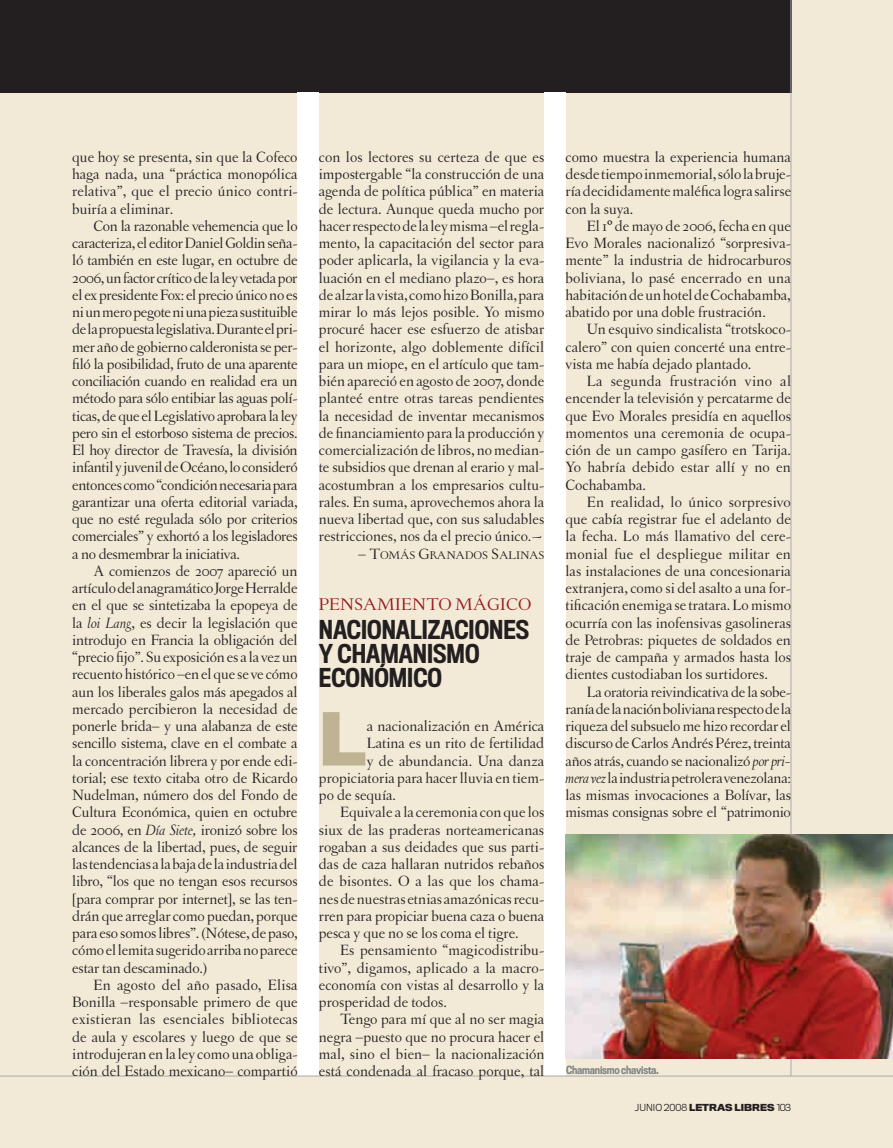
<style>
.page{position:relative;width:893px;height:1148px;background:#f2ead7}
.page>*{position:absolute;margin:0;border:0;box-sizing:border-box;transform-origin:0 0}
.t1{font:700 67.65px "Titling Gothic FB Normal";color:#beb493}
.t2{font:500 24px/24px "Titling Gothic FB Cond";color:#231f20}
.t3{font:18px "Letras Oldstyle Expert";color:#981a1e}
.t4{font:15.75px/17.2px "Letras Oldstyle";color:#231f20;text-align:justify}
.t5{font:11.85px "Letras Oldstyle Expert";color:#231f20}
.t6{font:500 10.5px "Titling Gothic FB Cond";color:#808285}
.t7{font:300 9px "Titling Gothic FB Normal";color:#231f20}
.s1{font-style:italic}
.s2{font-size:15.75px}
.s3{font-family:"Times"}
.s4{font-weight:700}
</style>
<div class="page">
<div style="left:0;top:0;width:791px;height:93px;background:#231f20"></div>
<hr style="left:791px;top:0;width:1px;height:1076px;background:#a8a9ad">
<div style="left:298px;top:93px;width:21px;height:983px;background:#fff"></div>
<div style="left:544px;top:93px;width:21px;height:983px;background:#fff"></div>
<hr style="left:0;top:1076px;width:893px;height:1px;background:#a8a9ad">
<img style="left:565px;top:835px;width:328px;height:224px">
<p class="t4" style="left:72px;top:148px;width:227px">que hoy se presenta, sin que la Cofeco haga nada, una “práctica monopólica relativa”, que el precio único contri&shy;buiría a eliminar.</p>
<p class="t4" style="left:72px;top:217px;width:227px;text-indent:21px">Con la razonable vehemencia que lo caracteriza, el editor Daniel Goldin seña&shy;ló también en este lugar, en octubre de 2006, un factor crítico de la ley vetada por el ex presidente Fox: el precio único no es ni un mero pegote ni una pieza sustituible de la propuesta legislativa. Durante el pri&shy;mer año de gobierno calderonista se per&shy;filó la posibilidad, fruto de una aparente conciliación cuando en realidad era un método para sólo entibiar las aguas polí&shy;ticas, de que el Legislativo aprobara la ley pero sin el estorboso sistema de precios.<br>El hoy director de Travesía, la división infantil y juvenil de Océano, lo consideró entonces como “condición necesaria para garantizar una oferta editorial variada, que no esté regulada sólo por criterios comerciales” y exhortó a los legisladores a no desmembrar la iniciativa.</p>
<p class="t4" style="left:72px;top:562px;width:227px;text-indent:21px">A comienzos de 2007 apareció un artículo del anagramático Jorge Herralde en el que se sintetizaba la epopeya de la <span class="s1">loi Lang</span>, es decir la legislación que introdujo en Francia la obligación del “precio fijo”. Su exposición es a la vez un recuento histórico –en el que se ve cómo aun los liberales galos más apegados al mercado percibieron la necesidad de ponerle brida– y una alabanza de este sencillo sistema, clave en el combate a la concentración librera y por ende edi&shy;torial; ese texto citaba otro de Ricardo Nudelman, número dos del Fondo de Cultura Económica, quien en octubre de 2006, en <span class="s1">Día Siete,</span> ironizó sobre los alcances de la libertad, pues, de seguir las tendencias a la baja de la industria del libro, “los que no tengan esos recursos [para comprar por internet], se las ten&shy;drán que arreglar como puedan, porque para eso somos libres”. (Nótese, de paso, cómo el lemita sugerido arriba no parece estar tan descaminado.)</p>
<p class="t4" style="left:72px;top:976px;width:227px;text-indent:21px">En agosto del año pasado, Elisa Bonilla –responsable primero de que existieran las esenciales bibliotecas de aula y escolares y luego de que se introdujeran en la ley como una obliga&shy;ción del Estado mexicano– compartió</p>
<p class="t4" style="left:319px;top:148px;width:227px">con los lectores su certeza de que es impostergable “la construcción de una agenda de política pública” en materia de lectura. Aunque queda mucho por hacer respecto de la ley misma –el regla&shy;mento, la capacitación del sector para poder aplicarla, la vigilancia y la eva&shy;luación en el mediano plazo–, es hora de alzar la vista, como hizo Bonilla, para mirar lo más lejos posible. Yo mismo procuré hacer ese esfuerzo de atisbar el horizonte, algo doblemente difícil para un miope, en el artículo que tam&shy;bién apareció en agosto de 2007, donde planteé entre otras tareas pendientes la necesidad de inventar mecanismos de financiamiento para la producción y comercialización de libros, no median&shy;te subsidios que drenan al erario y mal&shy;acostumbran a los empresarios cultu&shy;rales. En suma, aprovechemos ahora la nueva libertad que, con sus saludables restricciones, nos da el precio único.~</p>
<p class="t5" style="left:358px;top:548px;width:187px"><span class="s2">– T</span>OMÁS <span class="s2">G</span>RANADOS <span class="s2">S</span>ALINAS</p>
<p class="t3" style="left:319px;top:594px;width:24px">PENSAMIENTO</p>
<p class="t3" style="left:455px;top:594px;width:56px">MÁGICO</p>
<h2 class="t2" style="left:319px;top:618px;width:212px">NACIONALIZACIONES<br>Y CHAMANISMO<br>ECONÓMICO</h2>
<h1 class="t1" style="left:319px;top:697px;width:49px">L</h1>
<p class="t4" style="left:367px;top:717px;width:179px">a nacionalización en América</p>
<p class="t4" style="left:367px;top:735px;width:179px">Latina es un rito de fertilidad</p>
<p class="t4" style="left:367px;top:752px;width:179px">y de abundancia. Una danza</p>
<p class="t4" style="left:319px;top:769px;width:227px">propiciatoria para hacer lluvia en tiem-</p>
<p class="t4" style="left:319px;top:786px;width:79px">po de sequía.</p>
<p class="t4" style="left:340px;top:804px;width:206px">Equivale a la ceremonia con que los</p>
<p class="t4" style="left:319px;top:821px;width:227px">siux de las praderas norteamericanas</p>
<p class="t4" style="left:319px;top:838px;width:227px">rogaban a sus deidades que sus parti-</p>
<p class="t4" style="left:319px;top:855px;width:227px">das de caza hallaran nutridos rebaños</p>
<p class="t4" style="left:319px;top:873px;width:227px">de bisontes. O a las que los chama-</p>
<p class="t4" style="left:319px;top:890px;width:227px">nes de nuestras etnias amazónicas recu-</p>
<p class="t4" style="left:319px;top:907px;width:227px">rren para propiciar buena caza o buena</p>
<p class="t4" style="left:319px;top:924px;width:201px">pesca y que no se los coma el tigre.</p>
<p class="t4" style="left:340px;top:942px;width:206px">Es pensamiento “magicodistribu-</p>
<p class="t4" style="left:319px;top:959px;width:227px">tivo”, digamos, aplicado a la macro-</p>
<p class="t4" style="left:319px;top:976px;width:227px">economía con vistas al desarrollo y la</p>
<p class="t4" style="left:319px;top:993px;width:130px">prosperidad de todos.</p>
<p class="t4" style="left:340px;top:1011px;width:206px">Tengo para mí que al no ser magia</p>
<p class="t4" style="left:319px;top:1028px;width:227px">negra –puesto que no procura hacer el</p>
<p class="t4" style="left:319px;top:1045px;width:227px">mal, sino el bien– la nacionalización</p>
<p class="t4" style="left:319px;top:1062px;width:227px">está condenada al fracaso porque, tal</p>
<p class="t4" style="left:565px;top:148px;width:227px">como muestra la experiencia humana desde tiempo inmemorial, sólo la bruje&shy;ría decididamente maléfica logra salirse con la suya.</p>
<p class="t4" style="left:565px;top:217px;width:227px;text-indent:21px">El 1<span class="s3">º</span> de mayo de 2006, fecha en que Evo Morales nacionalizó “sorpresiva&shy;mente” la industria de hidrocarburos boliviana, lo pasé encerrado en una habitación de un hotel de Cochabamba, abatido por una doble frustración.</p>
<p class="t4" style="left:565px;top:321px;width:227px;text-indent:21px">Un esquivo sindicalista “trotskoco&shy;calero” con quien concerté una entre&shy;vista me había dejado plantado.</p>
<p class="t4" style="left:565px;top:372px;width:227px;text-indent:21px">La segunda frustración vino al encender la televisión y percatarme de que Evo Morales presidía en aquellos momentos una ceremonia de ocupa&shy;ción de un campo gasífero en Tarija.<br>Yo habría debido estar allí y no en Cochabamba.</p>
<p class="t4" style="left:565px;top:493px;width:227px;text-indent:21px">En realidad, lo único sorpresivo que cabía registrar fue el adelanto de la fecha. Lo más llamativo del cere&shy;monial fue el despliegue militar en las instalaciones de una concesionaria extranjera, como si del asalto a una for&shy;tificación enemiga se tratara. Lo mismo ocurría con las inofensivas gasolineras de Petrobras: piquetes de soldados en traje de campaña y armados hasta los dientes custodiaban los surtidores.</p>
<p class="t4" style="left:565px;top:683px;width:227px;text-indent:21px">La oratoria reivindicativa de la sobe&shy;ranía de la nación boliviana respecto de la riqueza del subsuelo me hizo recordar el discurso de Carlos Andrés Pérez, treinta años atrás, cuando se nacionalizó <span class="s1">por pri&shy;mera vez</span> la industria petrolera venezolana: las mismas invocaciones a Bolívar, las mismas consignas sobre el “patrimonio</p>
<p class="t6" style="left:566px;top:1063px;width:94px">CHAMANISMO CHAVISTA.</p>
<p class="t7" style="left:635px;top:1102px;width:157px">JUNIO 2008 <span class="s4">LETRAS LIBRES</span> 103</p>
</div>
